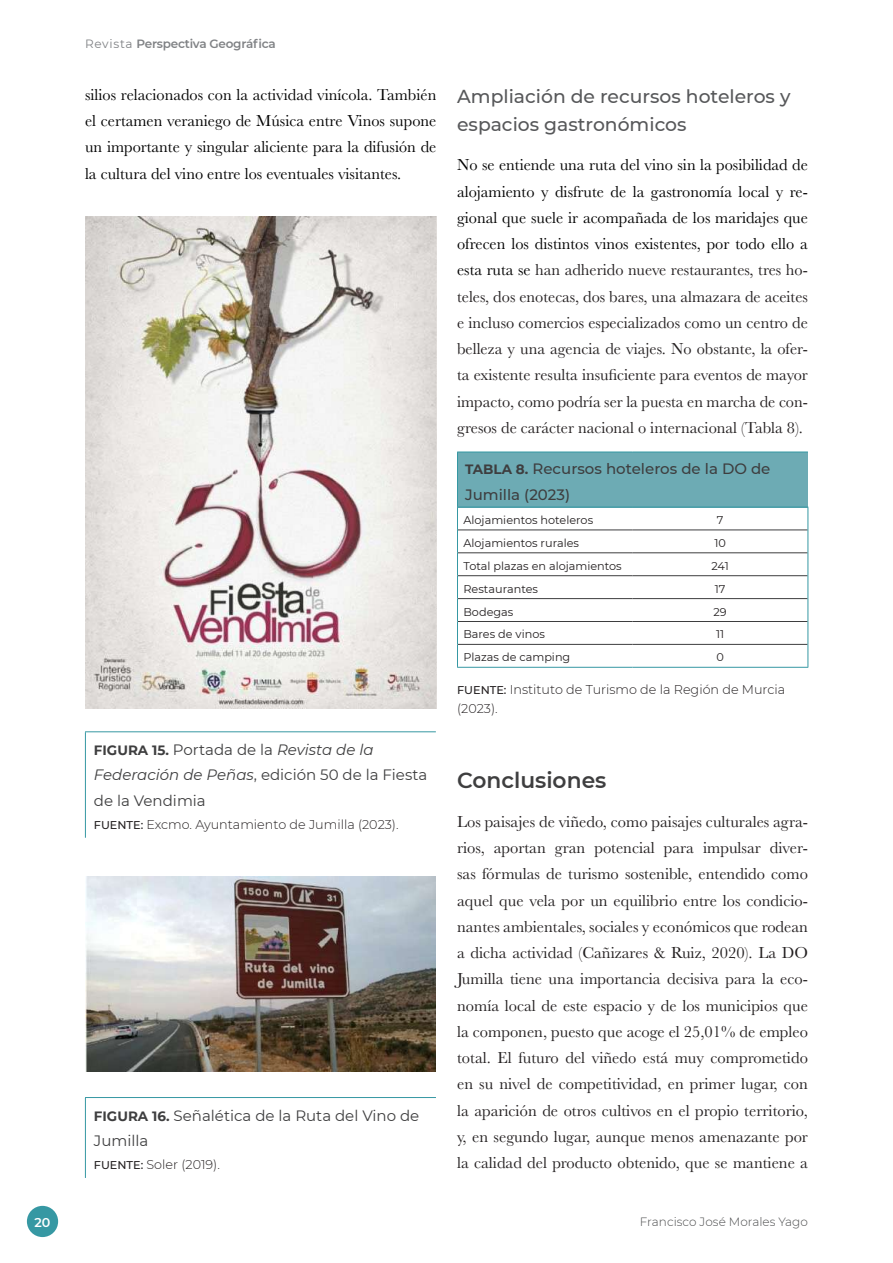
<style>
.page{position:relative;width:893px;height:1263px;background:#fff}
.page>*{position:absolute;margin:0;border:0;box-sizing:border-box;transform-origin:0 0}
.t1{font:600 21.75px "Montserrat";color:#3e3e3f}
.t2{font:500 18.75px/28.2px "Montserrat";color:#57585a}
.t3{font:16.5px/26.2px "Baskerville";color:#231f20;text-align:justify}
.t4{font:16.5px/26.2px "Baskerville";color:#000;text-align:justify}
.t5{font:15px/25.5px "Montserrat";color:#3e3e3f}
.t6{font:500 15px/25.5px "Montserrat";color:#3e3e3f}
.t7{font:300 12.75px/19.2px "Montserrat";color:#231f20}
.t8{font:600 12.75px "Montserrat";color:#fff}
.t9{font:600 12px "Montserrat";letter-spacing:-.02em;color:#808285}
.t10{font:300 12px "Montserrat";color:#4b4c4d}
.t11{font:11.25px "Montserrat";color:#231f20}
.s1{font-weight:400}
.s2{font-weight:700;font-size:13.5px}
.s3{font-style:italic}
.s4{font-weight:500;font-size:11.25px}
.s5{color:#000}
</style>
<div class="page">
<div style="left:27px;top:1206px;width:31px;height:31px;background:#3698a3;border-radius:50%"></div>
<div style="left:457px;top:452px;width:351px;height:55px;background:#6dabb4"></div>
<hr style="left:458px;top:529px;width:174px;height:1px;background:#3e3e3f">
<hr style="left:632px;top:529px;width:175px;height:1px;background:#3e3e3f">
<hr style="left:458px;top:552px;width:174px;height:1px;background:#3e3e3f">
<hr style="left:632px;top:552px;width:175px;height:1px;background:#3e3e3f">
<hr style="left:458px;top:575px;width:174px;height:1px;background:#3e3e3f">
<hr style="left:632px;top:575px;width:175px;height:1px;background:#3e3e3f">
<hr style="left:458px;top:598px;width:174px;height:1px;background:#3e3e3f">
<hr style="left:632px;top:598px;width:175px;height:1px;background:#3e3e3f">
<hr style="left:458px;top:621px;width:174px;height:1px;background:#3e3e3f">
<hr style="left:632px;top:621px;width:175px;height:1px;background:#3e3e3f">
<hr style="left:458px;top:644px;width:174px;height:1px;background:#3e3e3f">
<hr style="left:632px;top:644px;width:175px;height:1px;background:#3e3e3f">
<hr style="left:457px;top:507px;width:175px;height:1px;background:#3698a3">
<hr style="left:632px;top:507px;width:176px;height:1px;background:#3698a3">
<hr style="left:457px;top:452px;width:175px;height:1px;background:#3698a3">
<hr style="left:457px;top:452px;width:1px;height:55px;background:#3698a3">
<hr style="left:632px;top:452px;width:176px;height:1px;background:#3698a3">
<svg style="left:457px;top:507px;width:1px;height:160px"></svg>
<svg style="left:807px;top:507px;width:1px;height:160px"></svg>
<hr style="left:457px;top:667px;width:175px;height:1px;background:#3698a3">
<hr style="left:632px;top:667px;width:176px;height:1px;background:#3698a3">
<hr style="left:85px;top:731px;width:351px;height:1px;background:#3698a3">
<hr style="left:85px;top:732px;width:1px;height:106px;background:#3698a3">
<hr style="left:85px;top:1097px;width:351px;height:1px;background:#3698a3">
<hr style="left:85px;top:1098px;width:1px;height:80px;background:#3698a3">
<img style="left:85px;top:217px;width:351px;height:492px">
<img style="left:85px;top:876px;width:351px;height:196px">
<p class="t9" style="left:85px;top:36px;width:192px"><span class="s1">Revista</span> Perspectiva Geográfica</p>
<p class="t4" style="left:85px;top:82px;width:353px">silios relacionados con la actividad vinícola. También el certamen veraniego de Música entre Vinos supone un importante y singular aliciente para la difusión de la cultura del vino entre los eventuales visitantes.</p>
<p class="t5" style="left:94px;top:736px;width:335px"><span class="s2">FIGURA 15.</span> Portada de la <span class="s3">Revista de la<br>Federación de Peñas</span>, edición 50 de la Fiesta de la Vendimia</p>
<p class="t7" style="left:94px;top:815px;width:306px"><span class="s4">FUENTE:</span> Excmo. Ayuntamiento de Jumilla (2023).</p>
<p class="t5" style="left:94px;top:1102px;width:327px"><span class="s2">FIGURA 16.</span> Señalética de la Ruta del Vino de<br>Jumilla</p>
<p class="t7" style="left:94px;top:1155px;width:127px"><span class="s4">FUENTE:</span> Soler (2019).</p>
<p class="t2" style="left:457px;top:82px;width:335px">Ampliación de recursos hoteleros y espacios gastronómicos</p>
<p class="t3" style="left:457px;top:152px;width:352px"><span class="s5">No se entiende una ruta del vino sin la posibilidad de alojamiento y disfrute de la gastronomía local y re&shy;gional que suele ir acompañada de los maridajes que ofrecen los distintos vinos existentes, por todo ello a esta ruta se</span> han adherido nueve restaurantes, tres ho&shy;teles, dos enotecas, dos bares, una almazara de aceites e incluso comercios especializados como un centro de belleza y una agencia de viajes. No obstante, la ofer&shy;ta existente resulta insuficiente para eventos de mayor impacto, como podría ser la puesta en marcha de con&shy;gresos de carácter nacional o internacional (Tabla 8).</p>
<p class="t6" style="left:465px;top:455px;width:307px"><span class="s2">TABLA 8.</span> Recursos hoteleros de la DO de<br>Jumilla (2023)</p>
<p class="t11" style="left:463px;top:512px;width:131px">Alojamientos hoteleros</p>
<p class="t11" style="left:717px;top:512px;width:8px">7</p>
<p class="t11" style="left:463px;top:535px;width:117px">Alojamientos rurales</p>
<p class="t11" style="left:714px;top:535px;width:13px">10</p>
<p class="t11" style="left:463px;top:558px;width:160px">Total plazas en alojamientos</p>
<p class="t11" style="left:711px;top:558px;width:19px">241</p>
<p class="t11" style="left:463px;top:581px;width:76px">Restaurantes</p>
<p class="t11" style="left:715px;top:581px;width:12px">17</p>
<p class="t11" style="left:463px;top:604px;width:51px">Bodegas</p>
<p class="t11" style="left:713px;top:604px;width:15px">29</p>
<p class="t11" style="left:463px;top:627px;width:83px">Bares de vinos</p>
<p class="t11" style="left:716px;top:627px;width:10px">11</p>
<p class="t11" style="left:463px;top:649px;width:108px">Plazas de camping</p>
<p class="t11" style="left:716px;top:649px;width:9px">0</p>
<p class="t7" style="left:457px;top:679px;width:330px"><span class="s4">FUENTE:</span> Instituto de Turismo de la Región de Murcia (2023).</p>
<h1 class="t1" style="left:457px;top:765px;width:151px">Conclusiones</h1>
<p class="t3" style="left:457px;top:809px;width:352px">Los paisajes de viñedo, como paisajes culturales agra&shy;rios, aportan gran potencial para impulsar diver&shy;sas fórmulas de turismo sostenible, entendido como aquel que vela por un equilibrio entre los condicio&shy;nantes ambientales, sociales y económicos que rodean a dicha actividad (Cañizares &amp; Ruiz, 2020). La DO Jumilla tiene una importancia decisiva para la eco&shy;nomía local de este espacio y de los municipios que la componen, puesto que acoge el 25,01% de empleo total. El futuro del viñedo está muy comprometido en su nivel de competitividad, en primer lugar, con la aparición de otros cultivos en el propio territorio, y, en segundo lugar, aunque menos amenazante por la calidad del producto obtenido, que se mantiene a</p>
<p class="t8" style="left:35px;top:1213px;width:17px">20</p>
<p class="t10" style="left:640px;top:1214px;width:170px">Francisco José Morales Yago</p>
</div>
